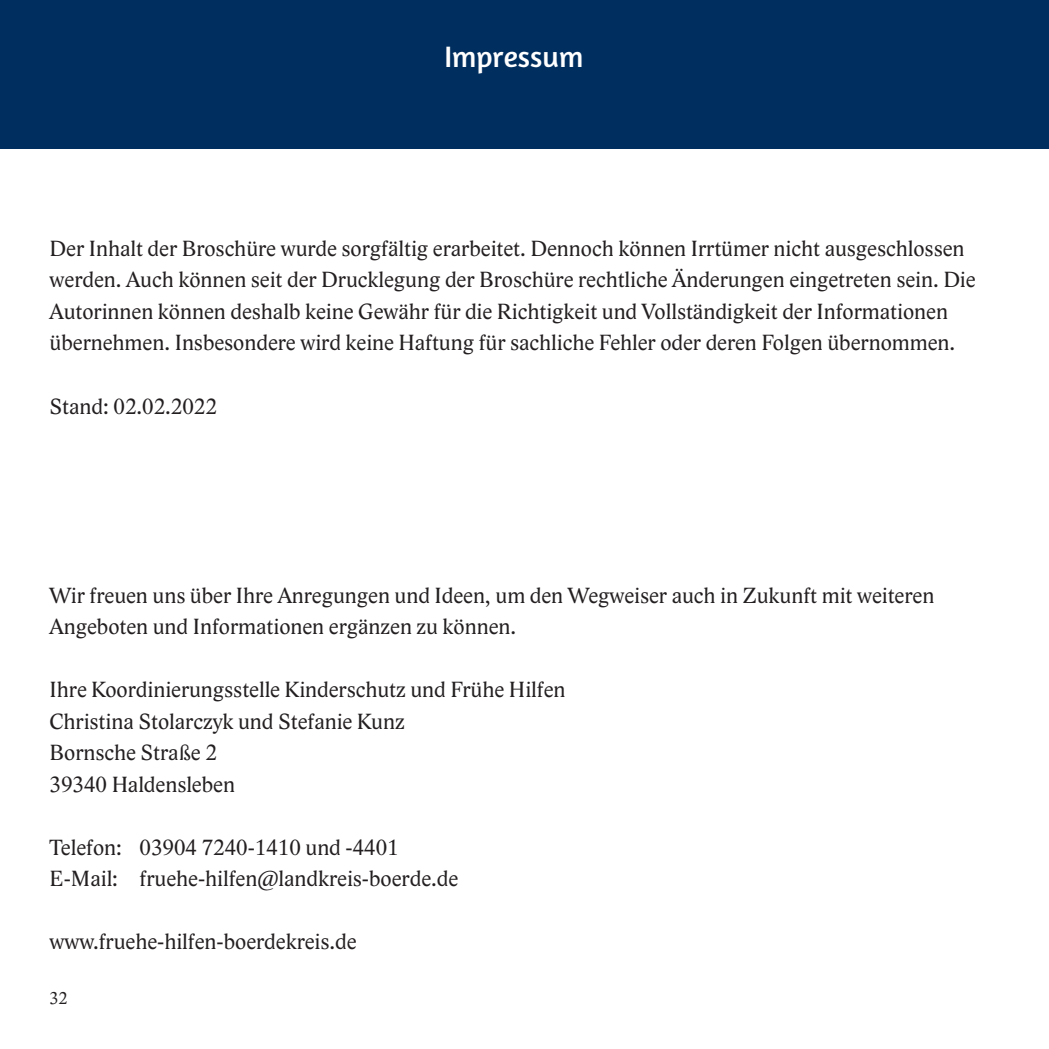
<style>
.page{position:relative;width:1049px;height:1049px;background:#fff}
.page>*{position:absolute;margin:0;border:0;box-sizing:border-box;transform-origin:0 0}
.t1{font:30px "Amaranth";color:#fff}
.t2{font:22.5px/31.5px "Lido STF";color:#231f20}
.t3{font:17.5px "Lido STF";color:#231f20}
</style>
<div class="page">
<div style="left:0;top:0;width:1049px;height:149px;background:#002e5e"></div>
<h1 class="t1" style="left:444px;top:39px;width:140px">Impressum</h1>
<p class="t2" style="left:50px;top:233px;width:927px">Der Inhalt der Broschüre wurde sorgfältig erarbeitet. Dennoch können Irrtümer nicht ausgeschlossen werden. Auch können seit der Drucklegung der Broschüre rechtliche Änderungen eingetreten sein. Die Autorinnen können deshalb keine Gewähr für die Richtigkeit und Vollständigkeit der Informationen übernehmen. Insbesondere wird keine Haftung für sachliche Fehler oder deren Folgen übernommen.</p>
<p class="t2" style="left:50px;top:390px;width:169px">Stand: 02.02.2022</p>
<p class="t2" style="left:50px;top:579px;width:886px">Wir freuen uns über Ihre Anregungen und Ideen, um den Wegweiser auch in Zukunft mit weiteren<br>Angeboten und Informationen ergänzen zu können.</p>
<p class="t2" style="left:50px;top:674px;width:517px">Ihre Koordinierungsstelle Kinderschutz und Frühe Hilfen Christina Stolarczyk und Stefanie Kunz<br>Bornsche Straße 2<br>39340 Haldensleben</p>
<p class="t2" style="left:50px;top:831px;width:410px">Telefon: 03904 7240-1410 und -4401<br>E-Mail: fruehe-hilfen@landkreis-boerde.de</p>
<p class="t2" style="left:50px;top:926px;width:308px">www.fruehe-hilfen-boerdekreis.de</p>
<p class="t3" style="left:50px;top:988px;width:19px">32</p>
</div>
